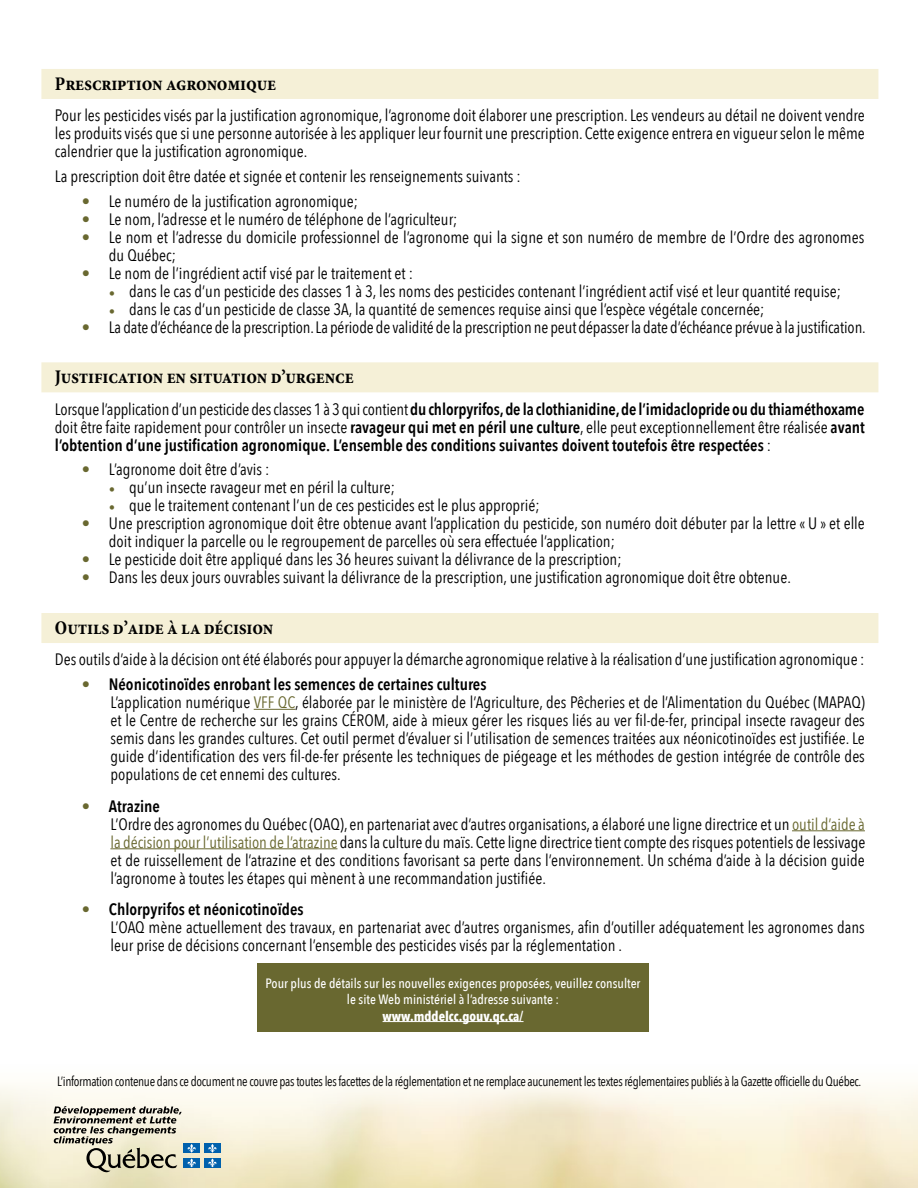
<style>
.page{position:relative;width:918px;height:1188px;background:#fff}
.page>*{position:absolute;margin:0;border:0;box-sizing:border-box;transform-origin:0 0}
.t1{font:700 condensed 19.5px "Minion Pro";letter-spacing:-.01em;color:#000}
.P_retrait{font:16.5px/18px "Avenir Next Condensed";color:#000;text-align:justify}
.t2{font:600 16.5px/18px "Avenir Next Condensed";color:#000;text-align:justify}
.P_avant_L{font:16.5px "Avenir Next Condensed";color:#000}
.t3{font:13.5px "Avenir Next Condensed";letter-spacing:-.025em;color:#000;scale:.96 1}
.Note{font:500 13.5px/16.5px "Avenir Next Condensed";color:#fff;text-align:center}
.s1{color:#696830}
.s2{font-family:"Minion Pro";color:#696830}
.s3{font-weight:400}
.s4{font-weight:400;color:#696830}
.s5{font-weight:700}
</style>
<div class="page">
<svg style="left:0;top:1085px;width:918px;height:103px;background:#f5edd4"></svg>
<div style="left:184px;top:1143px;width:16px;height:10px;background:#0061ad"></div>
<div style="left:204px;top:1143px;width:17px;height:10px;background:#0061ad"></div>
<div style="left:184px;top:1158px;width:16px;height:10px;background:#0061ad"></div>
<svg style="left:54px;top:1106px;width:142px;height:67px;background:#bebcab"></svg>
<div style="left:204px;top:1158px;width:17px;height:10px;background:#0061ad"></div>
<svg style="left:208px;top:1144px;width:9px;height:23px"></svg>
<div style="left:41px;top:69px;width:837px;height:30px;background:#f5f0d7"></div>
<div style="left:41px;top:362px;width:837px;height:30px;background:#f5f0d7"></div>
<div style="left:41px;top:613px;width:837px;height:30px;background:#f5f0d7"></div>
<hr style="left:254px;top:709px;width:41px;height:1px;background:#696830">
<hr style="left:792px;top:830px;width:73px;height:1px;background:#696830">
<hr style="left:110px;top:848px;width:227px;height:1px;background:#696830">
<div style="left:257px;top:963px;width:392px;height:68px;background:#696830"></div>
<hr style="left:383px;top:1021px;width:141px;height:1px;background:#fff">
<h3 class="t1" style="left:55px;top:72px;width:223px">Prescription agronomique</h3>
<p class="P_retrait" style="left:55px;top:106px;width:812px">Pour les pesticides visés par la justification agronomique, l’agronome doit élaborer une prescription. Les vendeurs au détail ne doivent vendre les produits visés que si une personne autorisée à les appliquer leur fournit une prescription. Cette exigence entrera en vigueur selon le même calendrier que la justification agronomique.</p>
<p class="P_avant_L" style="left:55px;top:162px;width:467px">La prescription doit être datée et signée et contenir les renseignements suivants :</p>
<p class="P_retrait" style="left:82px;top:191px;width:278px"><span class="s1">•</span> Le numéro de la justification agronomique;</p>
<p class="P_retrait" style="left:82px;top:209px;width:377px"><span class="s1">•</span> Le nom, l’adresse et le numéro de téléphone de l’agriculteur;</p>
<p class="P_retrait" style="left:109px;top:227px;width:757px;text-indent:-27px"><span class="s1">•</span> Le nom et l’adresse du domicile professionnel de l’agronome qui la signe et son numéro de membre de l’Ordre des agronomes du Québec;</p>
<p class="P_retrait" style="left:82px;top:263px;width:333px"><span class="s1">•</span> Le nom de l’ingrédient actif visé par le traitement et :</p>
<p class="P_retrait" style="left:109px;top:281px;width:734px"><span class="s2">•</span> dans le cas d’un pesticide des classes 1 à 3, les noms des pesticides contenant l’ingrédient actif visé et leur quantité requise;</p>
<p class="P_retrait" style="left:109px;top:299px;width:657px"><span class="s2">•</span> dans le cas d’un pesticide de classe 3A, la quantité de semences requise ainsi que l’espèce végétale concernée;</p>
<p class="P_retrait" style="left:82px;top:317px;width:785px"><span class="s1">•</span> La date d’échéance de la prescription. La période de validité de la prescription ne peut dépasser la date d’échéance prévue à la justification.</p>
<h3 class="t1" style="left:55px;top:365px;width:300px">Justification en situation d’urgence</h3>
<p class="t2" style="left:55px;top:399px;width:812px"><span class="s3">Lorsque l’application d’un pesticide des classes 1 à 3 qui contient</span> du chlorpyrifos, de la clothianidine, de l’imidaclopride ou du thiaméthoxame <span class="s3">doit être faite rapidement pour contrôler un insecte</span> ravageur qui met en péril une culture<span class="s3">, elle peut exceptionnellement être réalisée</span> avant l’obtention d’une justification agronomique. L’ensemble des conditions suivantes doivent toutefois être respectées <span class="s3">:</span></p>
<p class="P_retrait" style="left:82px;top:460px;width:189px"><span class="s1">•</span> L’agronome doit être d’avis :</p>
<p class="P_retrait" style="left:109px;top:478px;width:288px"><span class="s2">•</span> qu’un insecte ravageur met en péril la culture;</p>
<p class="P_retrait" style="left:109px;top:496px;width:432px"><span class="s2">•</span> que le traitement contenant l’un de ces pesticides est le plus approprié;</p>
<p class="P_retrait" style="left:109px;top:514px;width:758px;text-indent:-27px"><span class="s1">•</span> Une prescription agronomique doit être obtenue avant l’application du pesticide, son numéro doit débuter par la lettre « U » et elle doit indiquer la parcelle ou le regroupement de parcelles où sera effectuée l’application;</p>
<p class="P_retrait" style="left:82px;top:550px;width:541px"><span class="s1">•</span> Le pesticide doit être appliqué dans les 36 heures suivant la délivrance de la prescription;</p>
<p class="P_retrait" style="left:82px;top:568px;width:711px"><span class="s1">•</span> Dans les deux jours ouvrables suivant la délivrance de la prescription, une justification agronomique doit être obtenue.</p>
<h3 class="t1" style="left:55px;top:616px;width:220px">Outils d’aide à la décision</h3>
<p class="P_avant_L" style="left:55px;top:645px;width:811px">Des outils d’aide à la décision ont été élaborés pour appuyer la démarche agronomique relative à la réalisation d’une justification agronomique :</p>
<p class="t2" style="left:82px;top:675px;width:406px"><span class="s4">•</span> Néonicotinoïdes enrobant les semences de certaines cultures</p>
<p class="P_retrait" style="left:110px;top:693px;width:756px">L’application numérique <span class="s1">VFF QC</span>, élaborée par le ministère de l’Agriculture, des Pêcheries et de l’Alimentation du Québec (MAPAQ) et le Centre de recherche sur les grains CÉROM, aide à mieux gérer les risques liés au ver fil‑de‑fer, principal insecte ravageur des semis dans les grandes cultures. Cet outil permet d’évaluer si l’utilisation de semences traitées aux néonicotinoïdes est justifiée. Le guide d’identification des vers fil‑de‑fer présente les techniques de piégeage et les méthodes de gestion intégrée de contrôle des populations de cet ennemi des cultures.</p>
<p class="t2" style="left:82px;top:796px;width:80px"><span class="s4">•</span> Atrazine</p>
<p class="P_retrait" style="left:110px;top:814px;width:757px">L’Ordre des agronomes du Québec (OAQ), en partenariat avec d’autres organisations, a élaboré une ligne directrice et un <span class="s1">outil d’aide à la décision pour l’utilisation de l’atrazine</span> dans la culture du maïs. Cette ligne directrice tient compte des risques potentiels de lessivage et de ruissellement de l’atrazine et des conditions favorisant sa perte dans l’environnement. Un schéma d’aide à la décision guide l’agronome à toutes les étapes qui mènent à une recommandation justifiée.</p>
<p class="t2" style="left:82px;top:900px;width:223px"><span class="s4">•</span> Chlorpyrifos et néonicotinoïdes</p>
<p class="P_retrait" style="left:110px;top:918px;width:756px">L’OAQ mène actuellement des travaux, en partenariat avec d’autres organismes, afin d’outiller adéquatement les agronomes dans leur prise de décisions concernant l’ensemble des pesticides visés par la réglementation .</p>
<p class="Note" style="left:266px;top:975px;width:376px">Pour plus de détails sur les nouvelles exigences proposées, veuillez consulter le site Web ministériel à l’adresse suivante :<br><span class="s5">www.mddelcc.gouv.qc.ca/</span></p>
<p class="t3" style="left:57px;top:1070px;width:839px">L’information contenue dans ce document ne couvre pas toutes les facettes de la réglementation et ne remplace aucunement les textes réglementaires publiés à la Gazette officielle du Québec.</p>
</div>
